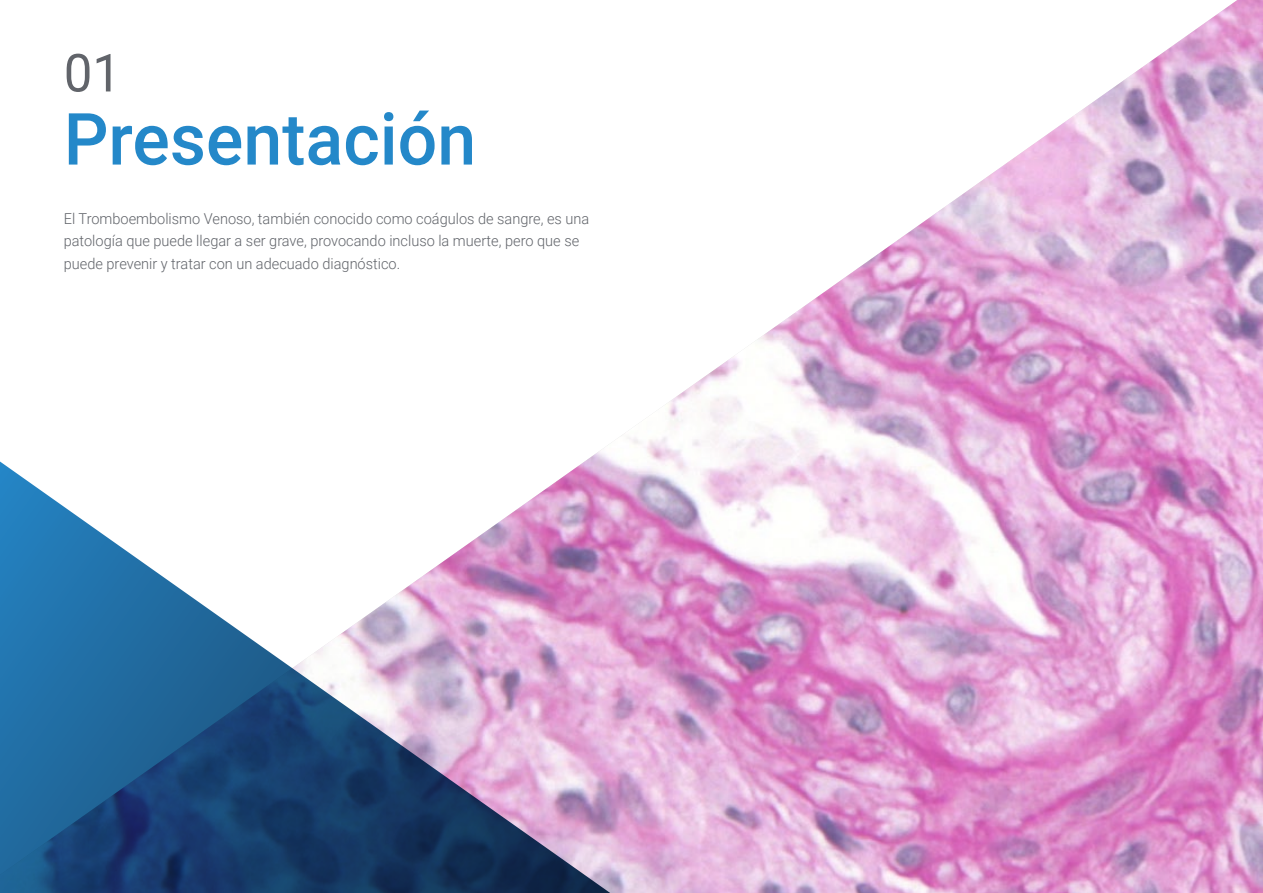
<style>
.page{position:relative;width:1263px;height:893px;background:#fff}
.page>*{position:absolute;margin:0;border:0;box-sizing:border-box;transform-origin:0 0}
.t1{font:500 72px "Roboto";color:#2488c9}
.t2{font:52.5px "Roboto";color:#61646a}
.t3{font:300 15px/22.5px "Roboto";color:#61646a}
</style>
<div class="page">
<img style="left:621px;top:0;width:642px;height:893px">
<svg style="left:0;top:446px;width:640px;height:447px"></svg>
<h2 class="t2" style="left:64px;top:36px;width:59px">01</h2>
<h1 class="t1" style="left:64px;top:89px;width:414px">Presentación</h1>
<p class="t3" style="left:64px;top:207px;width:527px">El Tromboembolismo Venoso, también conocido como coágulos de sangre, es una patología que puede llegar a ser grave, provocando incluso la muerte, pero que se puede prevenir y tratar con un adecuado diagnóstico.</p>
</div>
